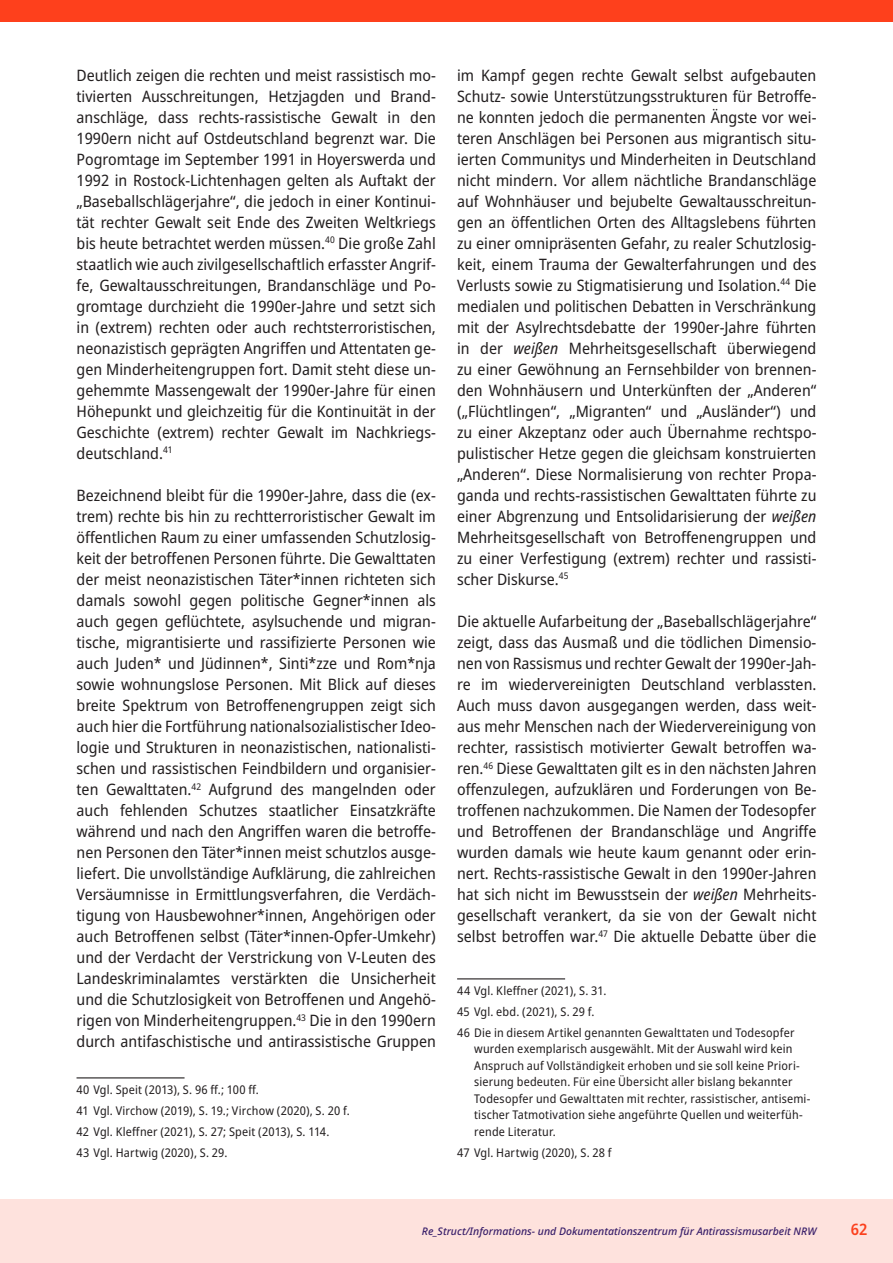
<style>
.page{position:relative;width:893px;height:1263px;background:#fff}
.page>*{position:absolute;margin:0;border:0;box-sizing:border-box;transform-origin:0 0}
.t1{font:semi-condensed 15.75px/21px "Noto Sans";color:#231f20;text-align:justify}
.t2{font:600 semi-condensed 15.75px "Noto Sans";color:#fb401d}
.t3{font:semi-condensed 12px/20.7px "Noto Sans";letter-spacing:.015em;color:#231f20}
.t4{font:italic 500 10.5px "Noto Sans";color:#391f6a}
.s1{font-style:italic}
</style>
<div class="page">
<div style="left:0;top:1199px;width:893px;height:64px;background:#fee2dd"></div>
<div style="left:0;top:0;width:893px;height:21px;background:#fe401c"></div>
<hr style="left:77px;top:1077px;width:108px;height:1px;background:#231f20">
<hr style="left:457px;top:978px;width:108px;height:1px;background:#231f20">
<p class="t1" style="left:77px;top:65px;width:361px">Deutlich zeigen die rechten und meist rassistisch mo&shy;tivierten Ausschreitungen, Hetzjagden und Brand&shy;anschläge, dass rechts-rassistische Gewalt in den 1990ern nicht auf Ostdeutschland begrenzt war. Die Pogromtage im September 1991 in Hoyerswerda und 1992 in Rostock-Lichtenhagen gelten als Auftakt der „Baseballschlägerjahre“, die jedoch in einer Kontinui&shy;tät rechter Gewalt seit Ende des Zweiten Weltkriegs bis heute betrachtet werden müssen.<sup>40</sup> Die große Zahl staatlich wie auch zivilgesellschaftlich erfasster Angrif&shy;fe, Gewaltausschreitungen, Brandanschläge und Po&shy;gromtage durchzieht die 1990er-Jahre und setzt sich in (extrem) rechten oder auch rechtsterroristischen, neonazistisch geprägten Angriffen und Attentaten ge&shy;gen Minderheitengruppen fort. Damit steht diese un&shy;gehemmte Massengewalt der 1990er-Jahre für einen Höhepunkt und gleichzeitig für die Kontinuität in der Geschichte (extrem) rechter Gewalt im Nachkriegs&shy;deutschland.<sup>41</sup></p>
<p class="t1" style="left:77px;top:485px;width:361px">Bezeichnend bleibt für die 1990er-Jahre, dass die (ex&shy;trem) rechte bis hin zu rechtterroristischer Gewalt im öffentlichen Raum zu einer umfassenden Schutzlosig&shy;keit der betroffenen Personen führte. Die Gewalttaten der meist neonazistischen Täter*innen richteten sich damals sowohl gegen politische Gegner*innen als auch gegen geflüchtete, asylsuchende und migran&shy;tische, migrantisierte und rassifizierte Personen wie auch Juden* und Jüdinnen*, Sinti*zze und Rom*nja sowie wohnungslose Personen. Mit Blick auf dieses breite Spektrum von Betroffenengruppen zeigt sich auch hier die Fortführung nationalsozialistischer Ideo&shy;logie und Strukturen in neonazistischen, nationalisti&shy;schen und rassistischen Feindbildern und organisier&shy;ten Gewalttaten.<sup>42</sup> Aufgrund des mangelnden oder auch fehlenden Schutzes staatlicher Einsatzkräfte während und nach den Angriffen waren die betroffe&shy;nen Personen den Täter*innen meist schutzlos ausge&shy;liefert. Die unvollständige Aufklärung, die zahlreichen Versäumnisse in Ermittlungsverfahren, die Verdäch&shy;tigung von Hausbewohner*innen, Angehörigen oder auch Betroffenen selbst (Täter*innen-Opfer-Umkehr) und der Verdacht der Verstrickung von V-Leuten des Landeskriminalamtes verstärkten die Unsicherheit und die Schutzlosigkeit von Betroffenen und Angehö&shy;rigen von Minderheitengruppen.<sup>43</sup> Die in den 1990ern durch antifaschistische und antirassistische Gruppen</p>
<p class="t3" style="left:77px;top:1080px;width:275px">40 Vgl. Speit (2013), S. 96 ff.; 100 ff.<br>41 Vgl. Virchow (2019), S. 19.; Virchow (2020), S. 20 f.<br>42 Vgl. Kleffner (2021), S. 27; Speit (2013), S. 114.<br>43 Vgl. Hartwig (2020), S. 29.</p>
<p class="t1" style="left:457px;top:65px;width:361px">im Kampf gegen rechte Gewalt selbst aufgebauten Schutz- sowie Unterstützungsstrukturen für Betroffe&shy;ne konnten jedoch die permanenten Ängste vor wei&shy;teren Anschlägen bei Personen aus migrantisch situ&shy;ierten Communitys und Minderheiten in Deutschland nicht mindern. Vor allem nächtliche Brandanschläge auf Wohnhäuser und bejubelte Gewaltausschreitun&shy;gen an öffentlichen Orten des Alltagslebens führten zu einer omnipräsenten Gefahr, zu realer Schutzlosig&shy;keit, einem Trauma der Gewalterfahrungen und des Verlusts sowie zu Stigmatisierung und Isolation.<sup>44</sup> Die medialen und politischen Debatten in Verschränkung mit der Asylrechtsdebatte der 1990er-Jahre führten in der <span class="s1">weißen</span> Mehrheitsgesellschaft überwiegend zu einer Gewöhnung an Fernsehbilder von brennen&shy;den Wohnhäusern und Unterkünften der „Anderen“ („Flüchtlingen“, „Migranten“ und „Ausländer“) und zu einer Akzeptanz oder auch Übernahme rechtspo&shy;pulistischer Hetze gegen die gleichsam konstruierten „Anderen“. Diese Normalisierung von rechter Propa&shy;ganda und rechts-rassistischen Gewalttaten führte zu einer Abgrenzung und Entsolidarisierung der <span class="s1">weißen </span>Mehrheitsgesellschaft von Betroffenengruppen und zu einer Verfestigung (extrem) rechter und rassisti&shy;scher Diskurse.<sup>45</sup></p>
<p class="t1" style="left:457px;top:611px;width:361px">Die aktuelle Aufarbeitung der „Baseballschlägerjahre“ zeigt, dass das Ausmaß und die tödlichen Dimensio&shy;nen von Rassismus und rechter Gewalt der 1990er-Jah&shy;re im wiedervereinigten Deutschland verblassten.<br>Auch muss davon ausgegangen werden, dass weit&shy;aus mehr Menschen nach der Wiedervereinigung von rechter, rassistisch motivierter Gewalt betroffen wa&shy;ren.<sup>46</sup> Diese Gewalttaten gilt es in den nächsten Jahren offenzulegen, aufzuklären und Forderungen von Be&shy;troffenen nachzukommen. Die Namen der Todesopfer und Betroffenen der Brandanschläge und Angriffe wurden damals wie heute kaum genannt oder erin&shy;nert. Rechts-rassistische Gewalt in den 1990er-Jahren hat sich nicht im Bewusstsein der <span class="s1">weißen</span> Mehrheits&shy;gesellschaft verankert, da sie von der Gewalt nicht selbst betroffen war.<sup>47</sup> Die aktuelle Debatte über die</p>
<p class="t3" style="left:457px;top:981px;width:339px">44 Vgl. Kleffner (2021), S. 31.<br>45 Vgl. ebd. (2021), S. 29 f.<br>46 Die in diesem Artikel genannten Gewalttaten und Todesopfer</p>
<p class="t3" style="left:474px;top:1041px;width:338px;line-height:16.5px">wurden exemplarisch ausgewählt. Mit der Auswahl wird kein Anspruch auf Vollständigkeit erhoben und sie soll keine Priori&shy;sierung bedeuten. Für eine Übersicht aller bislang bekannter Todesopfer und Gewalttaten mit rechter, rassistischer, antisemi&shy;tischer Tatmotivation siehe angeführte Quellen und weiterfüh&shy;rende Literatur.</p>
<p class="t3" style="left:457px;top:1142px;width:156px">47 Vgl. Hartwig (2020), S. 28 f</p>
<p class="t4" style="left:422px;top:1224px;width:396px">Re_Struct/Informations- und Dokumentationszentrum für Antirassismusarbeit NRW</p>
<p class="t2" style="left:851px;top:1218px;width:18px">62</p>
</div>
